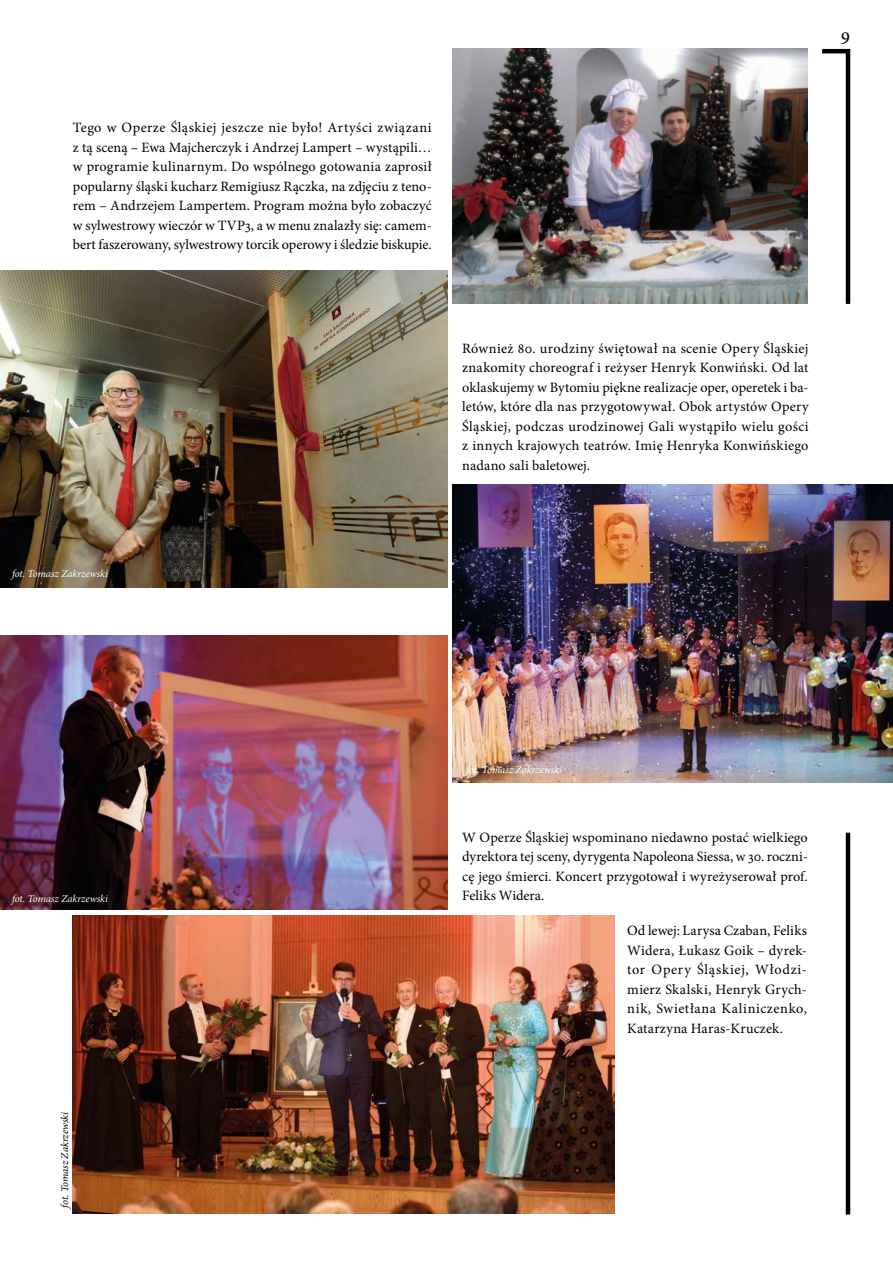
<style>
.page{position:relative;width:893px;height:1263px;background:#fff}
.page>*{position:absolute;margin:0;border:0;box-sizing:border-box;transform-origin:0 0}
.t1{font:19.5px "Minion Pro";color:#000}
.t2{font:14.25px/19.5px "Minion Pro";letter-spacing:.01em;color:#000;text-align:justify}
.t3{font:italic 10.5px "Minion Pro";letter-spacing:-.01em;color:#fff}
.t4{font:italic 10.5px "Minion Pro";letter-spacing:-.01em;color:#000}
</style>
<div class="page">
<img style="left:453px;top:49px;width:355px;height:255px">
<img style="left:0;top:271px;width:447px;height:317px">
<img style="left:453px;top:485px;width:440px;height:298px">
<hr style="left:846px;top:833px;width:4px;height:381px;background:#000">
<svg style="left:822px;top:48px;width:29px;height:256px"></svg>
<img style="left:0;top:635px;width:447px;height:275px">
<img style="left:73px;top:916px;width:542px;height:297px">
<p class="t2" style="left:73px;top:118px;width:360px">Tego w Operze Śląskiej jeszcze nie było! Artyści związani z tą sceną – Ewa Majcherczyk i Andrzej Lampert – wystąpili… w programie kulinarnym. Do wspólnego gotowania zaprosił popularny śląski kucharz Remigiusz Rączka, na zdjęciu z teno&shy;rem – Andrzejem Lampertem. Program można było zobaczyć w sylwestrowy wieczór w TVP3, a w menu znalazły się: camem&shy;bert faszerowany, sylwestrowy torcik operowy i śledzie biskupie.</p>
<h1 class="t1" style="left:841px;top:22px;width:11px">9</h1>
<p class="t2" style="left:462px;top:338px;width:348px">Również 80. urodziny świętował na scenie Opery Śląskiej znakomity choreograf i reżyser Henryk Konwiński. Od lat oklaskujemy w Bytomiu piękne realizacje oper, operetek i ba&shy;letów, które dla nas przygotowywał. Obok artystów Opery Śląskiej, podczas urodzinowej Gali wystąpiło wielu gości z innych krajowych teatrów. Imię Henryka Konwińskiego nadano sali baletowej.</p>
<p class="t3" style="left:12px;top:567px;width:97px">fot. Tomasz Zakrzewski</p>
<p class="t3" style="left:12px;top:891px;width:97px">fot. Tomasz Zakrzewski</p>
<p class="t4" style="left:58px;top:1208px;width:97px;rotate:-90deg">fot. Tomasz Zakrzewski</p>
<p class="t3" style="left:466px;top:762px;width:97px">fot. Tomasz Zakrzewski</p>
<p class="t2" style="left:462px;top:828px;width:347px">W Operze Śląskiej wspominano niedawno postać wielkiego dyrektora tej sceny, dyrygenta Napoleona Siessa, w 30. roczni&shy;cę jego śmierci. Koncert przygotował i wyreżyserował prof.<br>Feliks Widera.</p>
<p class="t2" style="left:627px;top:921px;width:181px">Od lewej: Larysa Czaban, Feliks Widera, Łukasz Goik – dyrek&shy;tor Opery Śląskiej, Włodzi&shy;mierz Skalski, Henryk Grych&shy;nik, Swietłana Kaliniczenko, Katarzyna Haras-Kruczek.</p>
</div>
